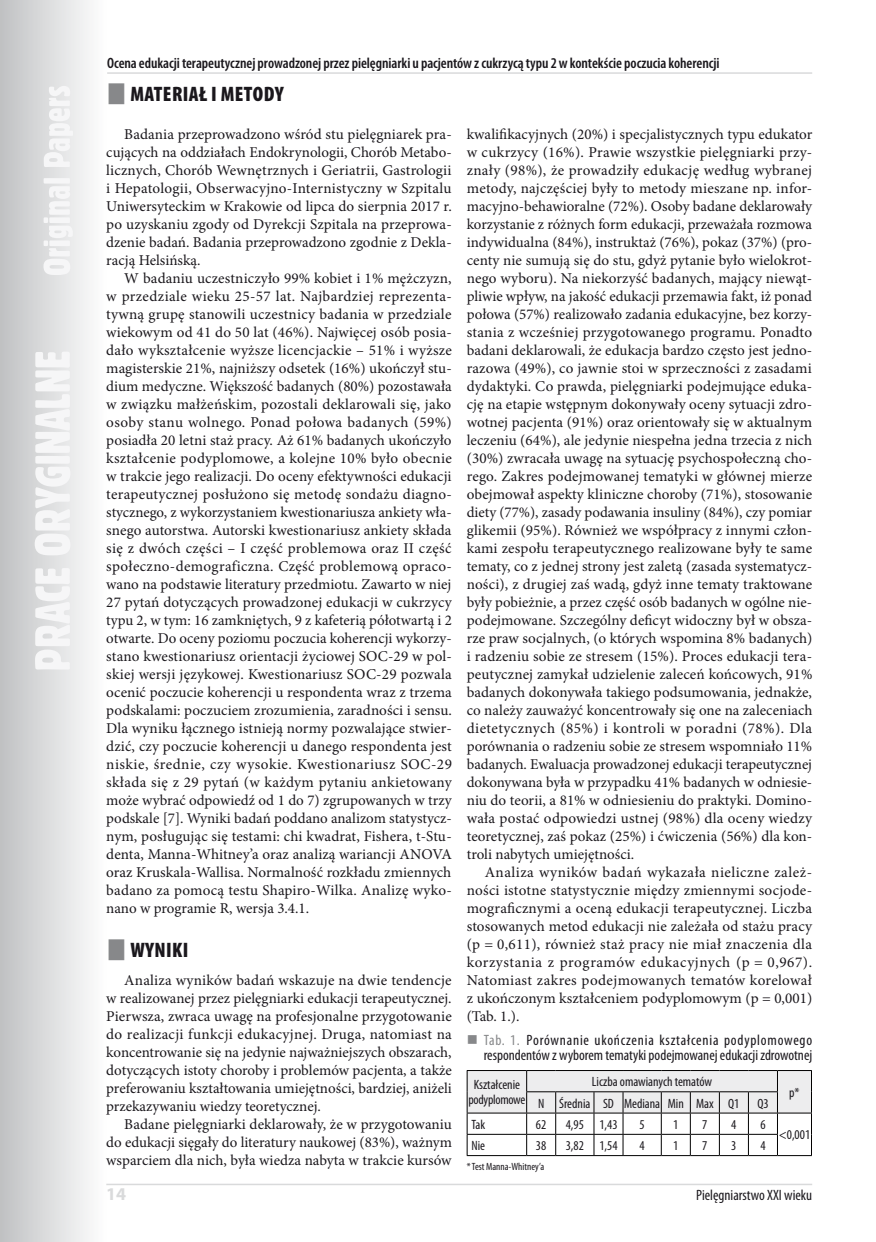
<style>
.page{position:relative;width:876px;height:1242px;background:#fff}
.page>*{position:absolute;margin:0;border:0;box-sizing:border-box;transform-origin:0 0}
.srodtytul{font:900 condensed 21px "Myriad Pro";letter-spacing:.02em;color:#1a171c}
.t1{font:700 18px "Myriad Pro";color:#d9dadb}
.Body_Text{font:15px/18px "Minion Pro";color:#1a171c;text-align:justify}
.tabela_tytul{font:condensed 15px/15px "Myriad Pro";color:#1a171c}
.t2{font:600 condensed 15px "Myriad Pro";letter-spacing:-.005em;color:#1a171c}
.Table_Text_Center{font:condensed 13.5px/15px "Myriad Pro";color:#1a171c;text-align:center}
.Table_Text{font:condensed 13.5px "Myriad Pro";color:#1a171c}
.Table_przypis{font:condensed 10.5px "Myriad Pro";color:#1a171c}
.s1{color:#87888a}
</style>
<div class="page">
<svg style="left:0;top:0;width:89px;height:1242px;background:#d8d9da"></svg>
<svg style="left:35px;top:86px;width:38px;height:583px"></svg>
<hr style="left:106px;top:1183px;width:706px;height:2px;background:#d9dadb">
<hr style="left:107px;top:72px;width:705px;height:2px;background:#d9dadb">
<svg style="left:467px;top:1070px;width:345px;height:86px"></svg>
<hr style="left:777px;top:1112px;width:35px;height:1px;background:#010000">
<p class="t2" style="left:107px;top:55px;width:614px">Ocena edukacji terapeutycznej prowadzonej przez pielęgniarki u pacjentów zcukrzycą typu 2 wkontekście poczucia koherencji</p>
<p class="srodtytul" style="left:131px;top:82px;width:155px">MATERIAŁ I METODY</p>
<p class="Body_Text" style="left:106px;top:125px;width:347px;text-indent:18px">Badania przeprowadzono wśród stu pielęgniarek pra&shy;cujących na oddziałach Endokrynologii, Chorób Metabo&shy;licznych, Chorób Wewnętrznych i Geriatrii, Gastrologii i Hepatologii, Obserwacyjno-Internistyczny w Szpitalu Uniwersyteckim w Krakowie od lipca do sierpnia 2017 r. po uzyskaniu zgody od Dyrekcji Szpitala na przeprowa&shy;dzenie badań. Badania przeprowadzono zgodnie z Dekla&shy;racją Helsińską.</p>
<p class="Body_Text" style="left:106px;top:269px;width:347px;text-indent:18px">W badaniu uczestniczyło 99% kobiet i 1% mężczyzn, w przedziale wieku 25-57 lat. Najbardziej reprezenta&shy;tywną grupę stanowili uczestnicy badania w przedziale wiekowym od 41 do 50 lat (46%). Najwięcej osób posia&shy;dało wykształcenie wyższe licencjackie – 51% i wyższe magisterskie 21%, najniższy odsetek (16%) ukończył stu&shy;dium medyczne. Większość badanych (80%) pozostawała w związku małżeńskim, pozostali deklarowali się, jako osoby stanu wolnego. Ponad połowa badanych (59%) posiadła 20 letni staż pracy. Aż 61% badanych ukończyło kształcenie podyplomowe, a kolejne 10% było obecnie w trakcie jego realizacji. Do oceny efektywności edukacji terapeutycznej posłużono się metodę sondażu diagno&shy;stycznego, z wykorzystaniem kwestionariusza ankiety wła&shy;snego autorstwa. Autorski kwestionariusz ankiety składa się z dwóch części – I część problemowa oraz II część społeczno-demograficzna. Część problemową opraco&shy;wano na podstawie literatury przedmiotu. Zawarto w niej 27 pytań dotyczących prowadzonej edukacji w cukrzycy typu 2, w tym: 16 zamkniętych, 9 z kafeterią półotwartą i 2 otwarte. Do oceny poziomu poczucia koherencji wykorzy&shy;stano kwestionariusz orientacji życiowej SOC-29 w pol&shy;skiej wersji językowej. Kwestionariusz SOC-29 pozwala ocenić poczucie koherencji u respondenta wraz z trzema podskalami: poczuciem zrozumienia, zaradności i sensu.<br>Dla wyniku łącznego istnieją normy pozwalające stwier&shy;dzić, czy poczucie koherencji u danego respondenta jest niskie, średnie, czy wysokie. Kwestionariusz SOC-29 składa się z 29 pytań (w każdym pytaniu ankietowany może wybrać odpowiedź od 1 do 7) zgrupowanych w trzy podskale [7]. Wyniki badań poddano analizom statystycz&shy;nym, posługując się testami: chi kwadrat, Fishera, t-Stu&shy;denta, Manna-Whitney’a oraz analizą wariancji ANOVA oraz Kruskala-Wallisa. Normalność rozkładu zmiennych badano za pomocą testu Shapiro-Wilka. Analizę wyko&shy;nano w programie R, wersja 3.4.1.</p>
<p class="srodtytul" style="left:131px;top:938px;width:59px">WYNIKI</p>
<p class="Body_Text" style="left:106px;top:971px;width:347px;text-indent:18px">Analiza wyników badań wskazuje na dwie tendencje w realizowanej przez pielęgniarki edukacji terapeutycznej.<br>Pierwsza, zwraca uwagę na profesjonalne przygotowanie do realizacji funkcji edukacyjnej. Druga, natomiast na koncentrowanie się na jedynie najważniejszych obszarach, dotyczących istoty choroby i problemów pacjenta, a także preferowaniu kształtowania umiejętności, bardziej, aniżeli przekazywaniu wiedzy teoretycznej.</p>
<p class="Body_Text" style="left:106px;top:1115px;width:347px;text-indent:18px">Badane pielęgniarki deklarowały, że w przygotowaniu do edukacji sięgały do literatury naukowej (83%), ważnym wsparciem dla nich, była wiedza nabyta w trakcie kursów</p>
<p class="Body_Text" style="left:467px;top:125px;width:347px">kwalifikacyjnych (20%) i specjalistycznych typu edukator w cukrzycy (16%). Prawie wszystkie pielęgniarki przy&shy;znały (98%), że prowadziły edukację według wybranej metody, najczęściej były to metody mieszane np. infor&shy;macyjno-behawioralne (72%). Osoby badane deklarowały korzystanie z różnych form edukacji, przeważała rozmowa indywidualna (84%), instruktaż (76%), pokaz (37%) (pro&shy;centy nie sumują się do stu, gdyż pytanie było wielokrot&shy;nego wyboru). Na niekorzyść badanych, mający niewąt&shy;pliwie wpływ, na jakość edukacji przemawia fakt, iż ponad połowa (57%) realizowało zadania edukacyjne, bez korzy&shy;stania z wcześniej przygotowanego programu. Ponadto badani deklarowali, że edukacja bardzo często jest jedno&shy;razowa (49%), co jawnie stoi w sprzeczności z zasadami dydaktyki. Co prawda, pielęgniarki podejmujące eduka&shy;cję na etapie wstępnym dokonywały oceny sytuacji zdro&shy;wotnej pacjenta (91%) oraz orientowały się w aktualnym leczeniu (64%), ale jedynie niespełna jedna trzecia z nich (30%) zwracała uwagę na sytuację psychospołeczną cho&shy;rego. Zakres podejmowanej tematyki w głównej mierze obejmował aspekty kliniczne choroby (71%), stosowanie diety (77%), zasady podawania insuliny (84%), czy pomiar glikemii (95%). Również we współpracy z innymi człon&shy;kami zespołu terapeutycznego realizowane były te same tematy, co z jednej strony jest zaletą (zasada systematycz&shy;ności), z drugiej zaś wadą, gdyż inne tematy traktowane były pobieżnie, a przez część osób badanych w ogólne nie&shy;podejmowane. Szczególny deficyt widoczny był w obsza&shy;rze praw socjalnych, (o których wspomina 8% badanych) i radzeniu sobie ze stresem (15%). Proces edukacji tera&shy;peutycznej zamykał udzielenie zaleceń końcowych, 91% badanych dokonywała takiego podsumowania, jednakże, co należy zauważyć koncentrowały się one na zaleceniach dietetycznych (85%) i kontroli w poradni (78%). Dla porównania o radzeniu sobie ze stresem wspomniało 11% badanych. Ewaluacja prowadzonej edukacji terapeutycznej dokonywana była w przypadku 41% badanych w odniesie&shy;niu do teorii, a 81% w odniesieniu do praktyki. Domino&shy;wała postać odpowiedzi ustnej (98%) dla oceny wiedzy teoretycznej, zaś pokaz (25%) i ćwiczenia (56%) dla kon&shy;troli nabytych umiejętności.</p>
<p class="Body_Text" style="left:467px;top:863px;width:347px;text-indent:18px">Analiza wyników badań wykazała nieliczne zależ&shy;ności istotne statystycznie między zmiennymi socjode&shy;mograficznymi a oceną edukacji terapeutycznej. Liczba stosowanych metod edukacji nie zależała od stażu pracy (p = 0,611), również staż pracy nie miał znaczenia dla korzystania z programów edukacyjnych (p = 0,967).<br>Natomiast zakres podejmowanych tematów korelował z ukończonym kształceniem podyplomowym (p = 0,001) (Tab. 1.).</p>
<p class="tabela_tytul" style="left:484px;top:1032px;width:330px"><span class="s1">Tab. 1.</span> Porównanie ukończenia kształcenia podyplomowego respondentów z wyborem tematyki podejmowanej edukacji zdrowotnej</p>
<p class="Table_Text_Center" style="left:468px;top:1077px;width:58px">Kształcenie podyplomowe</p>
<p class="Table_Text_Center" style="left:592px;top:1074px;width:122px">Liczba omawianych tematów</p>
<p class="Table_Text_Center" style="left:789px;top:1084px;width:12px">p*</p>
<p class="Table_Text_Center" style="left:538px;top:1095px;width:8px">N</p>
<p class="Table_Text_Center" style="left:559px;top:1095px;width:33px">Średnia</p>
<p class="Table_Text_Center" style="left:603px;top:1095px;width:12px">SD</p>
<p class="Table_Text_Center" style="left:624px;top:1095px;width:38px">Mediana</p>
<p class="Table_Text_Center" style="left:668px;top:1095px;width:18px">Min</p>
<p class="Table_Text_Center" style="left:696px;top:1095px;width:19px">Max</p>
<p class="Table_Text_Center" style="left:728px;top:1095px;width:13px">Q1</p>
<p class="Table_Text_Center" style="left:757px;top:1095px;width:13px">Q3</p>
<p class="Table_Text" style="left:471px;top:1116px;width:15px">Tak</p>
<p class="Table_Text_Center" style="left:536px;top:1116px;width:12px">62</p>
<p class="Table_Text_Center" style="left:566px;top:1116px;width:20px">4,95</p>
<p class="Table_Text_Center" style="left:599px;top:1116px;width:20px">1,43</p>
<p class="Table_Text_Center" style="left:640px;top:1116px;width:7px">5</p>
<p class="Table_Text_Center" style="left:673px;top:1116px;width:7px">1</p>
<p class="Table_Text_Center" style="left:702px;top:1116px;width:7px">7</p>
<p class="Table_Text_Center" style="left:731px;top:1116px;width:7px">4</p>
<p class="Table_Text_Center" style="left:760px;top:1116px;width:7px">6</p>
<p class="Table_Text_Center" style="left:779px;top:1127px;width:33px">&lt;0,001</p>
<p class="Table_Text" style="left:471px;top:1137px;width:15px">Nie</p>
<p class="Table_Text_Center" style="left:536px;top:1138px;width:12px">38</p>
<p class="Table_Text_Center" style="left:566px;top:1138px;width:20px">3,82</p>
<p class="Table_Text_Center" style="left:599px;top:1138px;width:20px">1,54</p>
<p class="Table_Text_Center" style="left:640px;top:1138px;width:7px">4</p>
<p class="Table_Text_Center" style="left:673px;top:1138px;width:7px">1</p>
<p class="Table_Text_Center" style="left:702px;top:1138px;width:7px">7</p>
<p class="Table_Text_Center" style="left:731px;top:1138px;width:7px">3</p>
<p class="Table_Text_Center" style="left:760px;top:1138px;width:7px">4</p>
<p class="Table_przypis" style="left:467px;top:1160px;width:79px">* Test Manna-Whitney’a</p>
<p class="t1" style="left:106px;top:1182px;width:21px">14</p>
<p class="tabela_tytul" style="left:696px;top:1187px;width:118px">Pielęgniarstwo XXI wieku</p>
</div>
